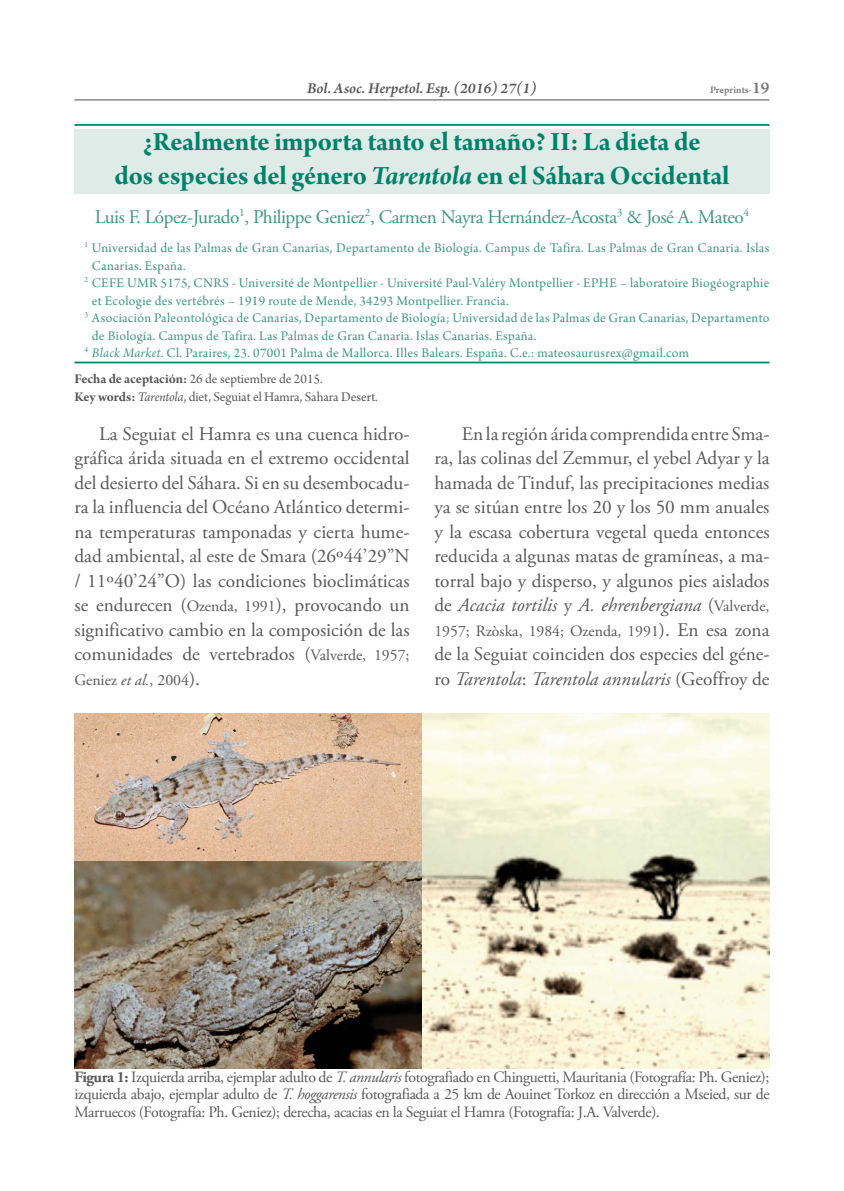
<style>
.page{position:relative;width:844px;height:1191px;background:#fff}
.page>*{position:absolute;margin:0;border:0;box-sizing:border-box;transform-origin:0 0}
.t1{font:28px/33.6px "Arno Pro Bold Subhead";letter-spacing:-.005em;color:#00816b;text-align:center}
.t2{font:19.25px/24.5px "Adobe Garamond Pro";color:#58585a;text-align:justify}
.t3{font:19.25px "Adobe Garamond Pro";letter-spacing:-.025em;color:#3d9684}
.t4{font:15.75px/17.5px "Adobe Garamond Pro";letter-spacing:-.025em;color:#58585a;text-align:justify}
.t5{font:15.75px "Adobe Garamond Pro";color:#58585a}
.t6{font:italic 600 15.75px "Arno Pro";color:#58585a}
.t7{font:14px "Arno Pro Subhead";letter-spacing:.02em;color:#3d9684}
.t8{font:14px/17.5px "Arno Pro Subhead";color:#58585a}
.t9{font:600 10.5px "Arno Pro";color:#58585a}
.s1{font-size:17.5px}
.s2{font-family:"Arno Pro Bold Italic Subhead"}
.s3{font-family:"Arno Pro Italic Subhead"}
.s4{font-family:"Arno Pro Bold Subhead"}
.s5{font-size:15.75px}
.s6{font-style:italic}
.s7{font-size:19.25px}
.s8{font-weight:700}
</style>
<div class="page">
<hr style="left:74px;top:99px;width:695px;height:2px;background:#58585a">
<div style="left:74px;top:129px;width:695px;height:65px;background:#deebe6"></div>
<hr style="left:74px;top:124px;width:695px;height:2px;background:#00816b">
<hr style="left:74px;top:361px;width:695px;height:2px;background:#00816b">
<img style="left:74px;top:713px;width:348px;height:148px">
<img style="left:74px;top:861px;width:348px;height:207px">
<img style="left:422px;top:713px;width:347px;height:355px">
<p class="t6" style="left:307px;top:79px;width:231px">Bol. Asoc. Herpetol. Esp. (2016) 27(1)</p>
<p class="t9" style="left:709px;top:84px;width:61px">Preprints-<span class="s1">19</span></p>
<h1 class="t1" style="left:114px;top:127px;width:616px">¿Realmente importa tanto el tamaño? Ii: La dieta de<br>dos especies del género <span class="s2">Tarentola</span> en el Sáhara Occidental</h1>
<p class="t3" style="left:95px;top:205px;width:655px">Luis F. López-Jurado<sup>1</sup>, Philippe Geniez<sup>2</sup>, Carmen Nayra Hernández-Acosta<sup>3</sup> &amp; José A. Mateo<sup>4</sup></p>
<p class="t7" style="left:84px;top:240px;width:686px"><sup>1</sup> Universidad de las Palmas de Gran Canarias, Departamento de Biología. Campus de Tafira. Las Palmas de Gran Canaria. Islas</p>
<p class="t7" style="left:92px;top:257px;width:95px">Canarias. España.</p>
<p class="t7" style="left:84px;top:275px;width:686px"><sup>2</sup> CEFE UMR 5175, CNRS - Université de Montpellier - Université Paul-Valéry Montpellier - EPHE – laboratoire Biogéographie</p>
<p class="t7" style="left:92px;top:292px;width:418px">et Ecologie des vertébrés – 1919 route de Mende, 34293 Montpellier. Francia.</p>
<p class="t7" style="left:84px;top:310px;width:686px"><sup>3</sup> Asociación Paleontológica de Canarias, Departamento de Biología; Universidad de las Palmas de Gran Canarias, Departamento</p>
<p class="t7" style="left:92px;top:327px;width:446px">de Biología. Campus de Tafira. Las Palmas de Gran Canaria. Islas Canarias. España.</p>
<p class="t7" style="left:84px;top:345px;width:606px"><sup>4</sup> <span class="s3">Black Market</span>. Cl. Paraires, 23. 07001 Palma de Mallorca. Illes Balears. España. C.e.: mateosaurusrex@gmail.com</p>
<p class="t8" style="left:74px;top:371px;width:305px"><span class="s4">Fecha de aceptación:</span> 26 de septiembre de 2015.<br><span class="s4">Key words:</span> <span class="s3">Tarentola</span>, diet, Seguiat el Hamra, Sahara Desert.</p>
<p class="t2" style="left:74px;top:422px;width:336px;text-indent:25px">La Seguiat el Hamra es una cuenca hidro&shy;gráfica árida situada en el extremo occidental del desierto del Sáhara. Si en su desembocadu&shy;ra la influencia del Océano Atlántico determi&shy;na temperaturas tamponadas y cierta hume&shy;dad ambiental, al este de Smara (26º44’29”N / 11º40’24”O) las condiciones bioclimáticas se endurecen (<span class="s5">Ozenda, 1991</span>), provocando un significativo cambio en la composición de las comunidades de vertebrados (<span class="s5">Valverde, 1957;</span></p>
<p class="t4" style="left:74px;top:671px;width:127px">Geniez <span class="s6">et al.</span>, 2004<span class="s7">).</span></p>
<p class="t2" style="left:434px;top:422px;width:337px;text-indent:28px">En la región árida comprendida entre Sma&shy;ra, las colinas del Zemmur, el yebel Adyar y la hamada de Tinduf, las precipitaciones medias ya se sitúan entre los 20 y los 50 mm anuales y la escasa cobertura vegetal queda entonces reducida a algunas matas de gramíneas, a ma&shy;torral bajo y disperso, y algunos pies aislados de <span class="s6">Acacia tortilis</span> y <span class="s6">A. ehrenbergiana</span> (<span class="s5">Valverde,</span></p>
<p class="t5" style="left:434px;top:621px;width:336px">1957; Rzòska, 1984; Ozenda, 1991<span class="s7">). En esa zona</span></p>
<p class="t2" style="left:434px;top:642px;width:336px">de la Seguiat coinciden dos especies del géne&shy;ro <span class="s6">Tarentola</span>: <span class="s6">Tarentola annularis</span> (Geoffroy de</p>
<p class="t4" style="left:74px;top:1068px;width:696px"><span class="s8">Figura 1:</span> Izquierda arriba, ejemplar adulto de <span class="s6">T. annularis</span> fotografiado en Chinguetti, Mauritania (Fotografía: Ph. Geniez); izquierda abajo, ejemplar adulto de <span class="s6">T. hoggarensis</span> fotografiada a 25 km de Aouinet Torkoz en dirección a Mseied, sur de Marruecos (Fotografía: Ph. Geniez); derecha, acacias en la Seguiat el Hamra (Fotografía: J.A. Valverde).</p>
</div>
